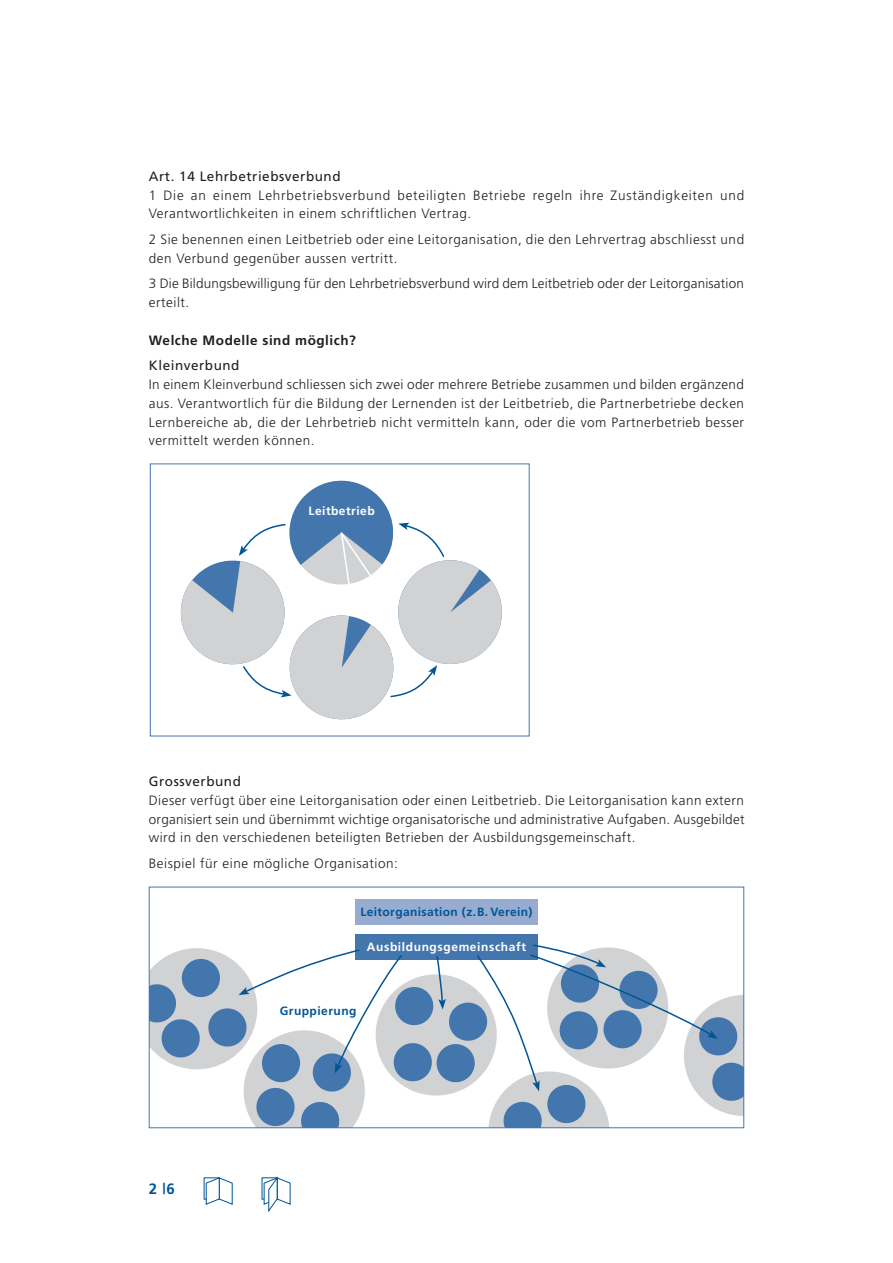
<style>
.page{position:relative;width:893px;height:1263px;background:#fff}
.page>*{position:absolute;margin:0;border:0;box-sizing:border-box;transform-origin:0 0}
.t1{font:700 15px "Frutiger";color:#005595}
.t2{font:300 13.5px/18.9px "Frutiger";letter-spacing:.04em;color:#231f20}
.t3{font:300 13.5px/18.9px "Frutiger";letter-spacing:.01em;color:#231f20}
.t4{font:13.5px "Frutiger";letter-spacing:.04em;color:#231f20}
.t5{font:700 13.5px "Frutiger";letter-spacing:.04em;color:#231f20}
.t6{font:700 12px "Frutiger";letter-spacing:.03em;color:#005595}
.t7{font:700 12px "Frutiger";letter-spacing:.05em;color:#fff}
</style>
<div class="page">
<svg style="left:204px;top:1178px;width:2px;height:21px"></svg>
<svg style="left:206px;top:1177px;width:27px;height:27px"></svg>
<svg style="left:262px;top:1178px;width:2px;height:21px"></svg>
<svg style="left:264px;top:1177px;width:26px;height:34px"></svg>
<div style="left:355px;top:899px;width:183px;height:25px;background:#97acd0"></div>
<div style="left:355px;top:934px;width:183px;height:25px;background:#4476ae"></div>
<svg style="left:149px;top:940px;width:595px;height:188px"></svg>
<div style="left:150px;top:463px;width:380px;height:273px;border:1px solid #4476ae"></div>
<svg style="left:180px;top:480px;width:322px;height:240px"></svg>
<p class="t4" style="left:149px;top:168px;width:193px">Art. 14 Lehrbetriebsverbund</p>
<p class="t2" style="left:149px;top:185px;width:597px">1 Die an einem Lehrbetriebsverbund beteiligten Betriebe regeln ihre Zuständigkeiten und<br>Verantwortlichkeiten in einem schriftlichen Vertrag.</p>
<p class="t2" style="left:149px;top:230px;width:597px">2 Sie benennen einen Leitbetrieb oder eine Leitorganisation, die den Lehrvertrag abschliesst und den Verbund gegenüber aussen vertritt.</p>
<p class="t3" style="left:149px;top:274px;width:596px">3 Die Bildungsbewilligung für den Lehrbetriebsverbund wird dem Leitbetrieb oder der Leitorganisation erteilt.</p>
<p class="t5" style="left:149px;top:332px;width:209px">Welche Modelle sind möglich?</p>
<p class="t4" style="left:149px;top:357px;width:92px">Kleinverbund</p>
<p class="t2" style="left:149px;top:375px;width:597px;text-align:justify">In einem Kleinverbund schliessen sich zwei oder mehrere Betriebe zusammen und bilden ergänzend aus. Verantwortlich für die Bildung der Lernenden ist der Leitbetrieb, die Partnerbetriebe decken Lernbereiche ab, die der Lehrbetrieb nicht vermitteln kann, oder die vom Partnerbetrieb besser vermittelt werden können.</p>
<p class="t7" style="left:309px;top:503px;width:68px">Leitbetrieb</p>
<p class="t4" style="left:149px;top:773px;width:94px">Grossverbund</p>
<p class="t2" style="left:149px;top:790px;width:597px;text-align:justify">Dieser verfügt über eine Leitorganisation oder einen Leitbetrieb. Die Leitorganisation kann extern organisiert sein und übernimmt wichtige organisatorische und administrative Aufgaben. Ausgebildet wird in den verschiedenen beteiligten Betrieben der Ausbildungsgemeinschaft.</p>
<p class="t2" style="left:149px;top:853px;width:251px">Beispiel für eine mögliche Organisation:</p>
<p class="t6" style="left:360px;top:904px;width:173px">Leitorganisation (z.B. Verein)</p>
<p class="t7" style="left:367px;top:939px;width:161px">Ausbildungsgemeinschaft</p>
<p class="t1" style="left:149px;top:1180px;width:27px">2 |6</p>
<p class="t6" style="left:280px;top:1004px;width:78px">Gruppierung</p>
</div>
